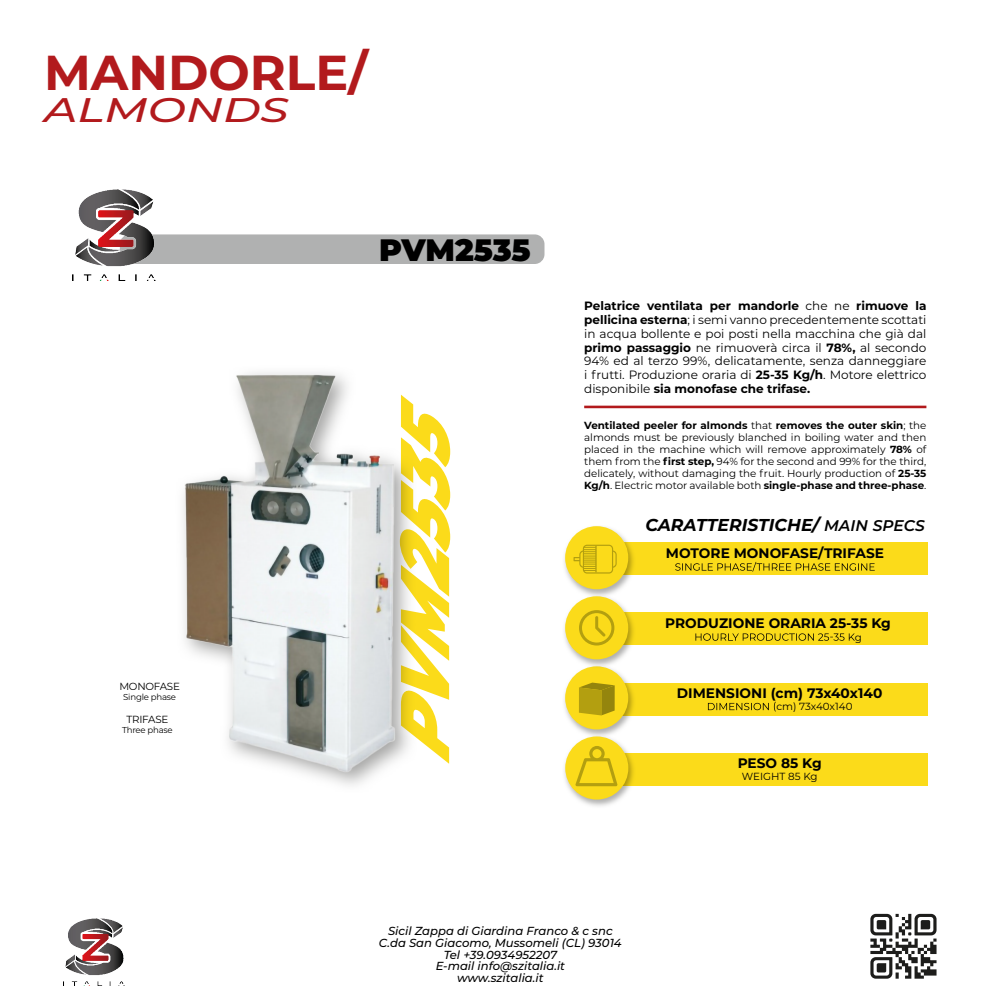
<style>
.page{position:relative;width:1000px;height:1000px;background:#fff}
.page>*{position:absolute;margin:0;border:0;box-sizing:border-box;transform-origin:0 0}
.t1{font:italic 900 68.8px "Montserrat";color:#fbdb1a}
.t2{font:700 49px "Montserrat";color:#b21a1d}
.t3{font:italic 500 34.1px "Montserrat";color:#b21a1d;scale:1.33 1}
.t4{font:900 31px "Montserrat";letter-spacing:-.005em;color:#000}
.t5{font:italic 700 17.2px "Montserrat";color:#000}
.t6{font:700 13.8px "Montserrat";color:#000}
.t7{font:12px/13.8px "Montserrat";color:#000;text-align:justify}
.t8{font:italic 500 11.6px/11.6px "Montserrat";color:#000;text-align:center}
.t9{font:10.3px/12px "Montserrat";color:#000;text-align:justify}
.t10{font:10.3px "Montserrat";letter-spacing:-.025em;color:#000}
.t11{font:8.6px "Montserrat";letter-spacing:-.025em;color:#000}
.s1{font-weight:700}
.s2{font-weight:600;font-size:15.5px}
</style>
<div class="page">
<img style="left:63px;top:919px;width:61px;height:66px">
<svg style="left:870px;top:914px;width:67px;height:65px"></svg>
<img style="left:182px;top:372px;width:228px;height:404px">
<div style="left:593px;top:612px;width:335px;height:32px;background:#fbdb1a"></div>
<div style="left:593px;top:543px;width:335px;height:32px;background:#fbdb1a"></div>
<div style="left:593px;top:683px;width:335px;height:32px;background:#fbdb1a"></div>
<div style="left:593px;top:753px;width:335px;height:32px;background:#fbdb1a"></div>
<svg style="left:564px;top:526px;width:72px;height:69px"></svg>
<div style="left:565px;top:526px;width:63px;height:63px;background:#fbdb1a;border-radius:50%"></div>
<svg style="left:564px;top:668px;width:72px;height:67px"></svg>
<div style="left:565px;top:666px;width:63px;height:63px;background:#fbdb1a;border-radius:50%"></div>
<svg style="left:564px;top:735px;width:72px;height:71px"></svg>
<div style="left:565px;top:736px;width:63px;height:64px;background:#fbdb1a;border-radius:50%"></div>
<svg style="left:708px;top:702px;width:68px;height:9px"></svg>
<svg style="left:695px;top:633px;width:160px;height:8px"></svg>
<svg style="left:564px;top:595px;width:72px;height:73px"></svg>
<div style="left:565px;top:596px;width:63px;height:63px;background:#fbdb1a;border-radius:50%"></div>
<svg style="left:574px;top:545px;width:43px;height:29px"></svg>
<svg style="left:575px;top:746px;width:42px;height:40px"></svg>
<svg style="left:579px;top:683px;width:36px;height:32px"></svg>
<svg style="left:579px;top:610px;width:35px;height:36px"></svg>
<svg style="left:675px;top:562px;width:200px;height:10px"></svg>
<hr style="left:584px;top:406px;width:342px;height:2px;background:#b2191c">
<div style="left:120px;top:234px;width:425px;height:30px;background:#b0b1b1;border-radius:10px"></div>
<img style="left:72px;top:189px;width:84px;height:91px">
<h2 class="t2" style="left:44px;top:37px;width:325px">MANDORLE/</h2>
<h3 class="t3" style="left:44px;top:86px;width:186px">ALMONDS</h3>
<h3 class="t4" style="left:379px;top:227px;width:153px">PVM2535</h3>
<p class="t10" style="left:119px;top:679px;width:62px">MONOFASE</p>
<p class="t10" style="left:127px;top:713px;width:43px">TRIFASE</p>
<p class="t11" style="left:123px;top:691px;width:54px">Single phase</p>
<p class="t11" style="left:122px;top:724px;width:52px">Three phase</p>
<h1 class="t1" style="left:373px;top:764px;width:397px;rotate:-90deg">PVM2535</h1>
<p class="t7" style="left:584px;top:299px;width:344px"><span class="s1">Pelatrice ventilata per mandorle</span> che ne <span class="s1">rimuove la pellicina esterna</span>; i semi vanno precedentemente scottati in acqua bollente e poi posti nella macchina che già dal <span class="s1">primo passaggio</span> ne rimuoverà circa il <span class="s1">78%,</span> al secondo 94% ed al terzo 99%, delicatamente, senza danneggiare i frutti. Produzione oraria di <span class="s1">25-35 Kg/h</span>. Motore elettrico disponibile <span class="s1">sia monofase che trifase.</span></p>
<p class="t9" style="left:584px;top:419px;width:344px"><span class="s1">Ventilated peeler for almonds</span> that <span class="s1">removes the outer skin</span>; the almonds must be previously blanched in boiling water and then placed in the machine which will remove approximately <span class="s1">78%</span> of them from the <span class="s1">first step,</span> 94% for the second and 99% for the third, delicately, without damaging the fruit. Hourly production of <span class="s1">25-35<br>Kg/h</span>. Electric motor available both <span class="s1">single-phase and three-phase</span>.</p>
<h3 class="t5" style="left:645px;top:513px;width:281px">CARATTERISTICHE/ <span class="s2">MAIN SPECS</span></h3>
<h3 class="t6" style="left:666px;top:543px;width:220px">MOTORE MONOFASE/TRIFASE</h3>
<h3 class="t6" style="left:665px;top:613px;width:227px">PRODUZIONE ORARIA 25-35 Kg</h3>
<p class="t9" style="left:855px;top:631px;width:9px">g</p>
<h3 class="t6" style="left:677px;top:683px;width:207px">DIMENSIONI (cm) 73x40x140</h3>
<p class="t9" style="left:776px;top:700px;width:78px">cm) 73x40x140</p>
<h3 class="t6" style="left:738px;top:753px;width:86px">PESO 85 Kg</h3>
<p class="t9" style="left:742px;top:770px;width:77px">WEIGHT 85 Kg</p>
<p class="t8" style="left:379px;top:925px;width:244px">Sicil Zappa di Giardina Franco &amp; c snc<br>C.da San Giacomo, Mussomeli (CL) 93014<br>Tel +39.0934952207<br>E-mail info@szitalia.it<br>www.szitalia.it</p>
</div>
